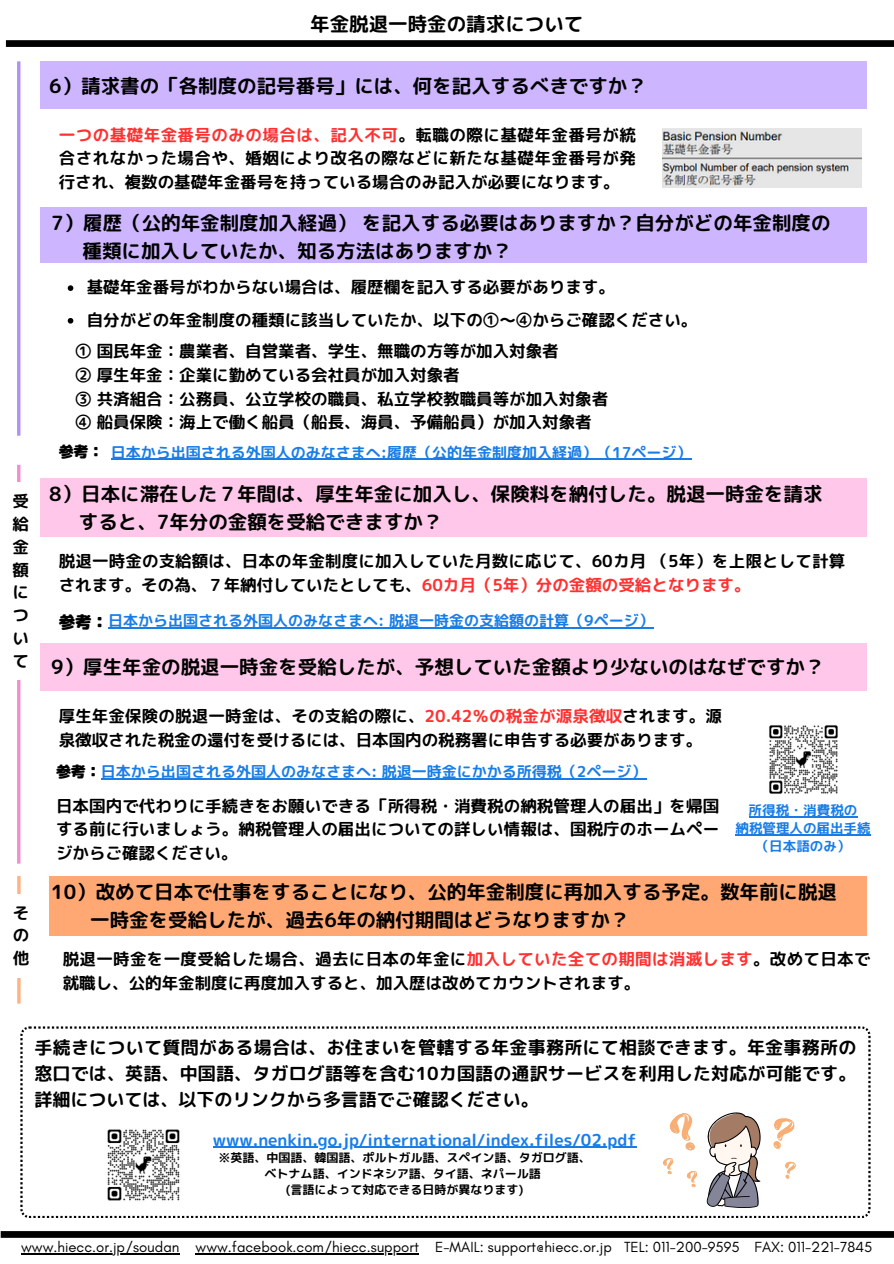
<style>
.page{position:relative;width:894px;height:1264px;background:#fff}
.page>*{position:absolute;margin:0;border:0;box-sizing:border-box;transform-origin:0 0}
.t1{font:19.5px "rounded mplus 1 p bold";color:#000}
.t2{font:18px/25.8px "rounded mplus 1 p bold";color:#000;text-align:justify}
.t3{font:16.5px/23.7px "rounded mplus 1 p bold";color:#000;text-align:justify}
.t4{font:16.5px/23.7px "rounded mplus 1 p bold";letter-spacing:.02em;color:#000}
.t5{font:16.5px "rounded mplus 1 p bold";color:#197de8}
.t6{font:16.5px "rounded mplus 1 p black";color:#000}
.t7{font:15px "rounded mplus 1 p bold";color:#197de8}
.t8{font:15px "rounded mplus 1 p black";color:#000}
.t9{font:14.85px "Glacial Indifference";color:#000}
.t10{font:13.5px/18px "rounded mplus 1 p bold";color:#197de8;text-align:center}
.t11{font:12px/16px "rounded mplus 1 p bold";color:#000;text-align:center}
.s1{color:#ff3131}
.s2{font-family:"rounded mplus 1 p black";color:#000}
</style>
<div class="page">
<div style="left:6px;top:40px;width:887px;height:7px;background:#000"></div>
<svg style="left:1px;top:1231px;width:892px;height:6px;background:#030303"></svg>
<div style="left:40px;top:61px;width:826px;height:48px;background:#ceb5ff"></div>
<div style="left:40px;top:207px;width:826px;height:56px;background:#ceb5ff"></div>
<hr style="left:17px;top:61px;width:3px;height:375px;background:#b291f4">
<div style="left:40px;top:478px;width:826px;height:58px;background:#ffc8ea"></div>
<hr style="left:17px;top:465px;width:3px;height:398px;background:#f18ecc">
<div style="left:11px;top:482px;width:23px;height:197px;background:#fff"></div>
<div style="left:40px;top:643px;width:826px;height:48px;background:#ffc8ea"></div>
<svg style="left:17px;top:876px;width:4px;height:127px"></svg>
<div style="left:11px;top:894px;width:23px;height:83px;background:#fff"></div>
<div style="left:49px;top:876px;width:817px;height:59px;background:#ffa873"></div>
<svg style="left:20px;top:1026px;width:850px;height:191px"></svg>
<img style="left:101px;top:1122px;width:85px;height:85px">
<svg style="left:662px;top:1105px;width:134px;height:103px"></svg>
<img style="left:662px;top:128px;width:199px;height:60px">
<img style="left:769px;top:725px;width:69px;height:69px">
<hr style="left:21px;top:1253px;width:158px;height:1px;background:#000">
<hr style="left:195px;top:1253px;width:224px;height:1px;background:#000">
<svg style="left:68px;top:285px;width:5px;height:6px"></svg>
<svg style="left:68px;top:318px;width:5px;height:5px"></svg>
<hr style="left:213px;top:1146px;width:423px;height:1px;background:#197de8">
<hr style="left:108px;top:627px;width:545px;height:1px;background:#197de8">
<hr style="left:748px;top:816px;width:109px;height:1px;background:#197de8">
<hr style="left:735px;top:834px;width:135px;height:1px;background:#197de8">
<hr style="left:101px;top:778px;width:545px;height:1px;background:#197de8">
<hr style="left:111px;top:459px;width:580px;height:1px;background:#197de8">
<h1 class="t1" style="left:310px;top:10px;width:274px">年金脱退一時金の請求について</h1>
<p class="t1" style="left:49px;top:72px;width:599px">6）請求書の「各制度の記号番号」には、何を記入するべきですか？</p>
<h2 class="t3" style="left:59px;top:122px;width:578px"><span class="s1">一つの基礎年金番号のみの場合は、記入不可</span>。転職の際に基礎年金番号が統合されなかった場合や、婚姻により改名の際などに新たな基礎年金番号が発行され、複数の基礎年金番号を持っている場合のみ記入が必要になります。</h2>
<p class="t1" style="left:51px;top:209px;width:780px">7）履歴（公的年金制度加入経過）を記入する必要はありますか？自分がどの年金制度の</p>
<p class="t1" style="left:83px;top:237px;width:430px">種類に加入していたか、知る方法はありますか？</p>
<p class="t3" style="left:87px;top:275px;width:529px">基礎年金番号がわからない場合は、履歴欄を記入する必要があります。</p>
<h1 class="t3" style="left:87px;top:308px;width:612px">自分がどの年金制度の種類に該当していたか、以下の①～④からご確認ください。</h1>
<p class="t3" style="left:75px;top:339px;width:534px;text-align:left">① 国民年金：農業者、自営業者、学生、無職の方等が加入対象者<br>② 厚生年金：企業に勤めている会社員が加入対象者<br>③ 共済組合：公務員、公立学校の職員、私立学校教職員等が加入対象者④ 船員保険：海上で働く船員（船長、海員、予備船員）が加入対象者</p>
<h2 class="t3" style="left:13px;top:489px;width:18px;line-height:23px">受給金額について</h2>
<p class="t3" style="left:13px;top:900px;width:18px;line-height:23px">その他</p>
<p class="t8" style="left:59px;top:441px;width:46px">参考：</p>
<p class="t7" style="left:111px;top:441px;width:582px">日本から出国される外国人のみなさまへ:履歴（公的年金制度加入経過）（17ページ）</p>
<p class="t1" style="left:49px;top:480px;width:774px">8）日本に滞在した７年間は、厚生年金に加入し、保険料を納付した。脱退一時金を請求</p>
<p class="t1" style="left:79px;top:508px;width:365px">すると、7年分の金額を受給できますか？</p>
<h2 class="t3" style="left:59px;top:549px;width:787px">脱退一時金の支給額は、日本の年金制度に加入していた月数に応じて、60カ月（5年）を上限として計算されます。その為、７年納付していたとしても、<span class="s1">60カ月（5年）分の金額の受給となります。</span></h2>
<h1 class="t6" style="left:59px;top:610px;width:51px">参考：</h1>
<p class="t7" style="left:108px;top:610px;width:547px">日本から出国される外国人のみなさまへ: 脱退一時金の支給額の計算（9ページ）</p>
<h2 class="t1" style="left:51px;top:653px;width:774px">9）厚生年金の脱退一時金を受給したが、予想していた金額より少ないのはなぜですか？</h2>
<h1 class="t3" style="left:59px;top:704px;width:664px">厚生年金保険の脱退一時金は、その支給の際に、<span class="s1">20.42％の税金が源泉徴収</span>されます。源泉徴収された税金の還付を受けるには、日本国内の税務署に申告する必要があります。</h1>
<h4 class="t7" style="left:56px;top:761px;width:592px"><span class="s2">参考：</span>日本から出国される外国人のみなさまへ: 脱退一時金にかかる所得税（2ページ）</h4>
<h2 class="t3" style="left:56px;top:793px;width:664px">日本国内で代わりに手続きをお願いできる「所得税・消費税の納税管理人の届出」を帰国する前に行いましょう。納税管理人の届出についての詳しい情報は、国税庁のホームページからご確認ください。</h2>
<p class="t10" style="left:735px;top:801px;width:137px">所得税・消費税の<br>納税管理人の届出手続（日本語のみ）</p>
<p class="t1" style="left:51px;top:878px;width:787px">10）改めて日本で仕事をすることになり、公的年金制度に再加入する予定。数年前に脱退</p>
<h2 class="t1" style="left:90px;top:906px;width:540px">一時金を受給したが、過去6年の納付期間はどうなりますか？</h2>
<h2 class="t4" style="left:63px;top:947px;width:809px">脱退一時金を一度受給した場合、過去に日本の年金に<span class="s1">加入していた全ての期間は消滅します</span>。改めて日本で就職し、公的年金制度に再度加入すると、加入歴は改めてカウントされます。</h2>
<p class="t2" style="left:34px;top:1034px;width:823px">手続きについて質問がある場合は、お住まいを管轄する年金事務所にて相談できます。年金事務所の窓口では、英語、中国語、タガログ語等を含む10カ国語の通訳サービスを利用した対応が可能です。詳細については、以下のリンクから多言語でご確認ください。</p>
<p class="t5" style="left:213px;top:1127px;width:424px">www.nenkin.go.jp/international/index.files/02.pdf</p>
<h2 class="t11" style="left:218px;top:1149px;width:374px">※英語、中国語、韓国語、ポルトガル語、スペイン語、タガログ語、ベトナム語、インドネシア語、タイ語、ネパール語</h2>
<h2 class="t11" style="left:285px;top:1181px;width:239px">(言語によって対応できる日時が異なります)</h2>
<p class="t9" style="left:21px;top:1237px;width:160px">www.hiecc.or.jp/soudan</p>
<p class="t9" style="left:195px;top:1237px;width:678px">www.facebook.com/hiecc.support E-MAIL: support@hiecc.or.jp TEL: 011-200-9595 FAX: 011-221-7845</p>
</div>
